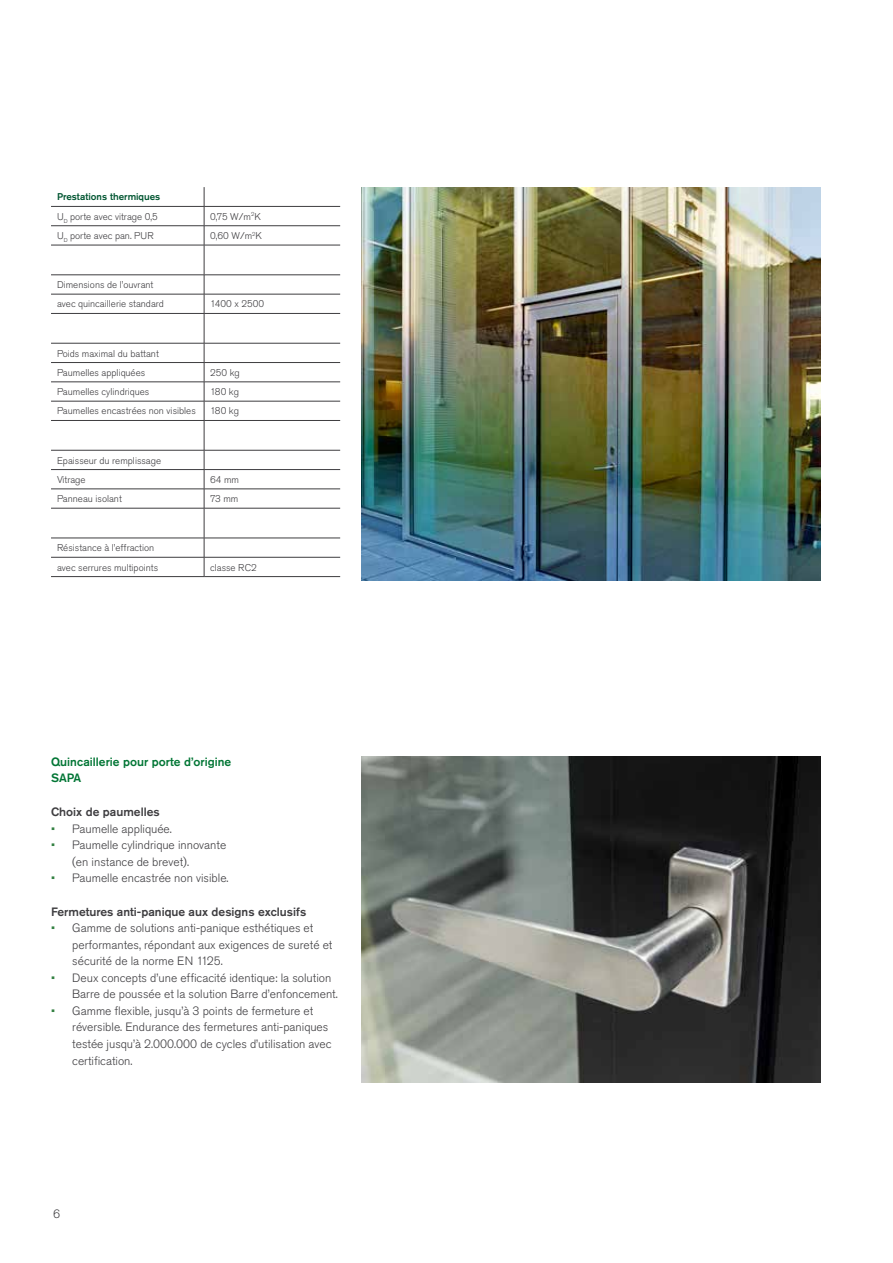
<style>
.page{position:relative;width:893px;height:1263px;background:#fff}
.page>*{position:absolute;margin:0;border:0;box-sizing:border-box;transform-origin:0 0}
.t1{font:300 12px/16.5px "Akzidenz Grotesk Pro";color:#3e3d40}
.t2{font:500 12px "Akzidenz Grotesk Pro";color:#3e3d40}
.t3{font:500 12px/16.5px "Akzidenz Grotesk Pro";color:#027635}
.t4{font:300 9.75px/19.4px "Akzidenz Grotesk Pro";color:#3e3d40}
.t5{font:500 9.75px/19.4px "Akzidenz Grotesk Pro";color:#005531}
.s1{font-weight:300;color:#3e3d40}
.s2{color:#348143}
</style>
<div class="page">
<img style="left:361px;top:187px;width:460px;height:393px">
<img style="left:361px;top:757px;width:460px;height:325px">
<hr style="left:51px;top:206px;width:153px;height:1px;background:#3e3d40">
<hr style="left:204px;top:206px;width:136px;height:1px;background:#3e3d40">
<hr style="left:51px;top:225px;width:153px;height:1px;background:#3e3d40">
<hr style="left:204px;top:225px;width:136px;height:1px;background:#3e3d40">
<svg style="left:204px;top:187px;width:1px;height:58px"></svg>
<hr style="left:51px;top:245px;width:153px;height:1px;background:#3e3d40">
<hr style="left:204px;top:245px;width:136px;height:1px;background:#3e3d40">
<hr style="left:204px;top:245px;width:1px;height:30px;background:#3e3d40">
<hr style="left:51px;top:275px;width:153px;height:1px;background:#3e3d40">
<hr style="left:204px;top:275px;width:136px;height:1px;background:#3e3d40">
<hr style="left:51px;top:294px;width:153px;height:1px;background:#3e3d40">
<hr style="left:204px;top:294px;width:136px;height:1px;background:#3e3d40">
<hr style="left:51px;top:313px;width:153px;height:1px;background:#3e3d40">
<hr style="left:204px;top:313px;width:136px;height:1px;background:#3e3d40">
<hr style="left:51px;top:343px;width:153px;height:1px;background:#3e3d40">
<hr style="left:204px;top:343px;width:136px;height:1px;background:#3e3d40">
<hr style="left:51px;top:362px;width:153px;height:1px;background:#3e3d40">
<hr style="left:204px;top:362px;width:136px;height:1px;background:#3e3d40">
<hr style="left:51px;top:382px;width:153px;height:1px;background:#3e3d40">
<hr style="left:204px;top:382px;width:136px;height:1px;background:#3e3d40">
<hr style="left:51px;top:401px;width:153px;height:1px;background:#3e3d40">
<hr style="left:204px;top:401px;width:136px;height:1px;background:#3e3d40">
<hr style="left:51px;top:420px;width:153px;height:1px;background:#3e3d40">
<hr style="left:204px;top:420px;width:136px;height:1px;background:#3e3d40">
<hr style="left:51px;top:450px;width:153px;height:1px;background:#3e3d40">
<hr style="left:204px;top:450px;width:136px;height:1px;background:#3e3d40">
<hr style="left:51px;top:469px;width:153px;height:1px;background:#3e3d40">
<hr style="left:204px;top:469px;width:136px;height:1px;background:#3e3d40">
<hr style="left:51px;top:489px;width:153px;height:1px;background:#3e3d40">
<hr style="left:204px;top:489px;width:136px;height:1px;background:#3e3d40">
<svg style="left:204px;top:275px;width:1px;height:233px"></svg>
<hr style="left:51px;top:508px;width:153px;height:1px;background:#3e3d40">
<hr style="left:204px;top:508px;width:136px;height:1px;background:#3e3d40">
<hr style="left:204px;top:508px;width:1px;height:30px;background:#3e3d40">
<hr style="left:51px;top:538px;width:153px;height:1px;background:#3e3d40">
<hr style="left:204px;top:538px;width:136px;height:1px;background:#3e3d40">
<hr style="left:51px;top:557px;width:153px;height:1px;background:#3e3d40">
<hr style="left:204px;top:557px;width:136px;height:1px;background:#3e3d40">
<svg style="left:204px;top:538px;width:1px;height:38px"></svg>
<hr style="left:51px;top:576px;width:153px;height:1px;background:#3e3d40">
<hr style="left:204px;top:576px;width:136px;height:1px;background:#3e3d40">
<p class="t5" style="left:57px;top:187px;width:105px">Prestations thermiques<br><span class="s1">U</span><sub>D</sub> <span class="s1">porte avec vitrage 0,5</span></p>
<p class="t4" style="left:210px;top:207px;width:52px">0,75 W/m<sup>2</sup>K</p>
<p class="t4" style="left:57px;top:226px;width:98px">U<sub>D</sub> porte avec pan. PUR</p>
<p class="t4" style="left:210px;top:226px;width:53px">0,60 W/m<sup>2</sup>K</p>
<p class="t4" style="left:57px;top:275px;width:109px">Dimensions de l’ouvrant avec quincaillerie standard</p>
<p class="t4" style="left:210px;top:294px;width:56px">1400 x 2500</p>
<p class="t4" style="left:57px;top:343px;width:103px">Poids maximal du battant<br>Paumelles appliquées</p>
<p class="t4" style="left:210px;top:363px;width:31px">250 kg</p>
<p class="t4" style="left:57px;top:382px;width:94px">Paumelles cylindriques</p>
<p class="t4" style="left:210px;top:382px;width:30px">180 kg</p>
<p class="t4" style="left:57px;top:401px;width:140px">Paumelles encastrées non visibles</p>
<p class="t4" style="left:210px;top:401px;width:30px">180 kg</p>
<p class="t4" style="left:57px;top:450px;width:106px">Epaisseur du remplissage<br>Vitrage</p>
<p class="t4" style="left:210px;top:470px;width:30px">64 mm</p>
<p class="t4" style="left:57px;top:489px;width:66px">Panneau isolant</p>
<p class="t4" style="left:210px;top:489px;width:30px">73 mm</p>
<p class="t4" style="left:57px;top:538px;width:103px">Résistance à l’effraction avec serrures multipoints</p>
<p class="t4" style="left:210px;top:557px;width:48px">classe RC2</p>
<p class="t3" style="left:51px;top:753px;width:182px">Quincaillerie pour porte d’origine<br>SAPA</p>
<p class="t2" style="left:51px;top:804px;width:110px">Choix de paumelles</p>
<p class="t1" style="left:51px;top:820px;width:122px"><span class="s2">•</span> Paumelle appliquée.</p>
<p class="t1" style="left:72px;top:837px;width:155px;text-indent:-21px"><span class="s2">•</span> Paumelle cylindrique innovante (en instance de brevet).</p>
<p class="t1" style="left:51px;top:870px;width:179px"><span class="s2">•</span> Paumelle encastrée non visible.</p>
<p class="t2" style="left:51px;top:904px;width:257px">Fermetures anti-panique aux designs exclusifs</p>
<p class="t1" style="left:72px;top:920px;width:262px;text-indent:-21px"><span class="s2">•</span> Gamme de solutions anti-panique esthétiques et performantes, répondant aux exigences de sureté et sécurité de la norme EN 1125.</p>
<p class="t1" style="left:72px;top:969px;width:267px;text-indent:-21px"><span class="s2">•</span> Deux concepts d’une efficacité identique: la solution<br>Barre de poussée et la solution Barre d’enfoncement.</p>
<p class="t1" style="left:72px;top:1002px;width:261px;text-indent:-21px"><span class="s2">•</span> Gamme flexible, jusqu’à 3 points de fermeture et réversible. Endurance des fermetures anti-paniques testée jusqu’à 2.000.000 de cycles d’utilisation avec certification.</p>
<p class="t1" style="left:53px;top:1205px;width:8px">6</p>
</div>
